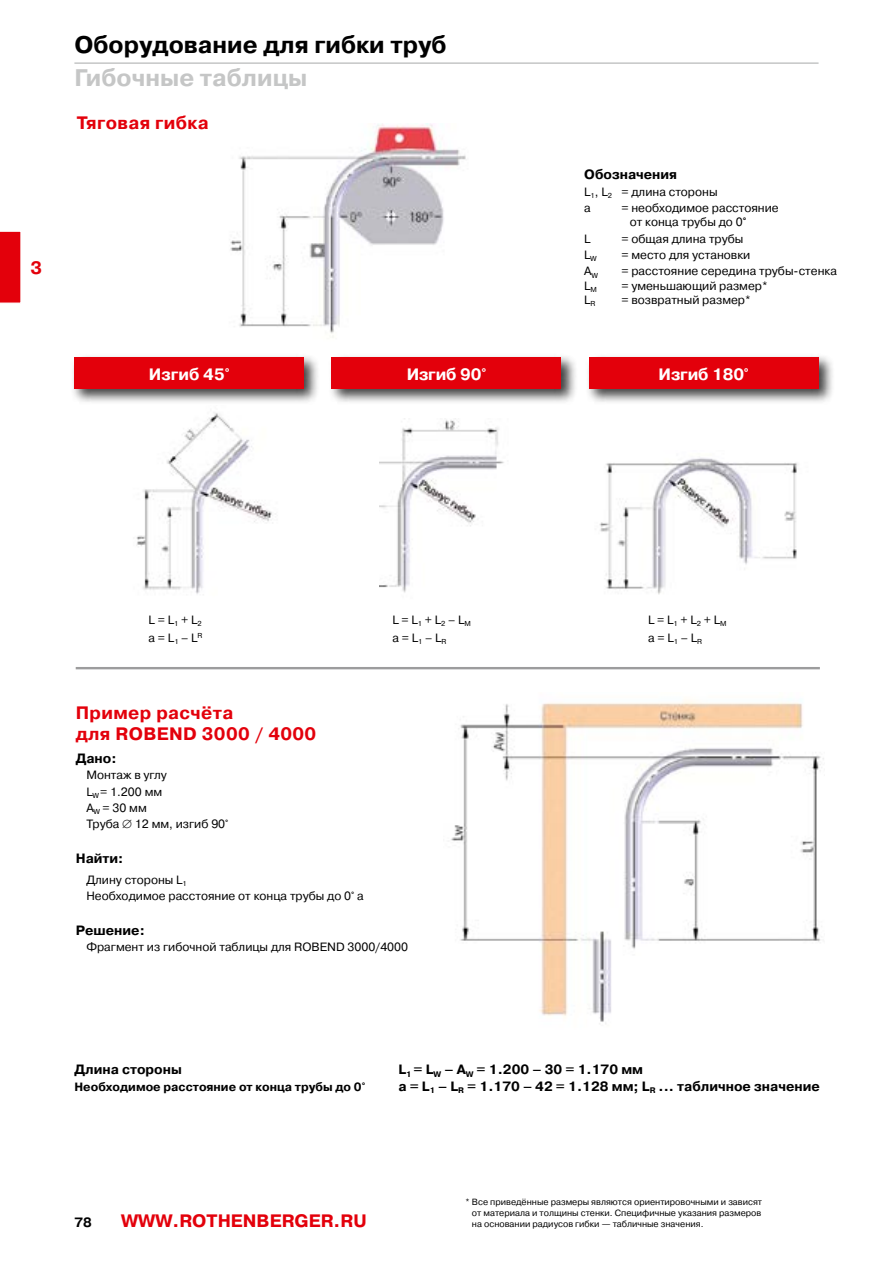
<style>
.page{position:relative;width:893px;height:1263px;background:#fff}
.page>*{position:absolute;margin:0;border:0;box-sizing:border-box;transform-origin:0 0}
.t1{font:700 24px "Pragmatica C";color:#000}
.t2{font:700 24px "Pragmatica C";color:#c5c6c6}
.t3{font:700 18px/21px "Pragmatica C";letter-spacing:.02em;color:#e3000b}
.t4{font:700 18px "Pragmatica C";color:#e3000b}
.t5{font:700 16.5px "Pragmatica C";letter-spacing:-.01em;color:#fff}
.t6{font:700 13.5px "Pragmatica C";color:#000}
.t7{font:12px/16.4px "Pragmatica C";color:#000}
.t8{font:700 12px "Pragmatica C";color:#000}
.t9{font:9px/11.2px "Pragmatica C";color:#000;text-align:justify}
.s1{font-weight:700}
</style>
<div class="page">
<svg style="left:0;top:231px;width:21px;height:72px;background:#e40c16"></svg>
<img style="left:230px;top:123px;width:236px;height:215px">
<img style="left:451px;top:700px;width:373px;height:324px">
<img style="left:136px;top:412px;width:136px;height:182px">
<img style="left:379px;top:420px;width:125px;height:173px">
<img style="left:599px;top:458px;width:199px;height:137px">
<hr style="left:76px;top:667px;width:744px;height:2px;background:#9c9c9d">
<div style="left:71px;top:354px;width:249px;height:51px;background:#000;opacity:.75"></div>
<div style="left:74px;top:357px;width:230px;height:32px;background:#e3000b"></div>
<div style="left:585px;top:354px;width:249px;height:51px;background:#000;opacity:.75"></div>
<div style="left:589px;top:357px;width:230px;height:32px;background:#e3000b"></div>
<div style="left:328px;top:354px;width:249px;height:51px;background:#000;opacity:.75"></div>
<div style="left:332px;top:357px;width:229px;height:32px;background:#e3000b"></div>
<hr style="left:74px;top:62px;width:745px;height:2px;background:#c5c6c6">
<h2 class="t3" style="left:30px;top:258px;width:13px">3</h2>
<h1 class="t1" style="left:74px;top:31px;width:374px">Оборудование для гибки труб</h1>
<h1 class="t2" style="left:74px;top:64px;width:234px">Гибочные таблицы</h1>
<h2 class="t3" style="left:77px;top:112px;width:133px">Тяговая гибка</h2>
<p class="t6" style="left:584px;top:167px;width:94px">Обозначения</p>
<p class="t7" style="left:584px;top:183px;width:135px">L<sub>1</sub>, L<sub>2</sub> = длина стороны a</p>
<p class="t7" style="left:630px;top:201px;width:151px;line-height:14.2px;text-indent:-8px">= необходимое расстояние от конца трубы до 0<span class="s1">°</span></p>
<p class="t7" style="left:584px;top:230px;width:8px">L</p>
<p class="t7" style="left:621px;top:230px;width:124px">= общая длина трубы</p>
<p class="t7" style="left:584px;top:247px;width:14px">L<sub>W</sub></p>
<p class="t7" style="left:621px;top:247px;width:131px">= место для установки</p>
<p class="t7" style="left:584px;top:263px;width:15px">A<sub>W</sub></p>
<p class="t7" style="left:621px;top:263px;width:217px">= расстояние середина трубы-стенка</p>
<p class="t7" style="left:584px;top:277px;width:14px">L<sub>M</sub></p>
<p class="t7" style="left:621px;top:277px;width:148px">= уменьшающий размер*</p>
<p class="t7" style="left:584px;top:292px;width:13px">L<sub>R</sub></p>
<p class="t7" style="left:621px;top:292px;width:131px">= возвратный размер*</p>
<h3 class="t5" style="left:149px;top:365px;width:82px">Изгиб 45°</h3>
<h3 class="t5" style="left:407px;top:365px;width:81px">Изгиб 90°</h3>
<h3 class="t5" style="left:659px;top:365px;width:92px">Изгиб 180°</h3>
<p class="t7" style="left:149px;top:610px;width:55px;line-height:18px">L = L<sub>1</sub> + L<sub>2 </sub>a = L<sub>1</sub> – L<sup>R</sup></p>
<p class="t7" style="left:392px;top:610px;width:80px;line-height:18px">L = L<sub>1</sub> + L<sub>2</sub> – L<sub>M </sub>a = L<sub>1</sub> – L<sub>R</sub></p>
<p class="t7" style="left:648px;top:610px;width:80px;line-height:18px">L = L<sub>1</sub> + L<sub>2</sub> + L<sub>M </sub>a = L<sub>1</sub> – L<sub>R</sub></p>
<h2 class="t3" style="left:76px;top:702px;width:242px">Пример расчёта<br>для ROBEND 3000 / 4000</h2>
<p class="t6" style="left:76px;top:751px;width:42px">Дано:</p>
<p class="t7" style="left:86px;top:767px;width:144px">Монтаж в углу<br>L<sub>W</sub> = 1.200 мм<br>A<sub>W</sub> = 30 мм<br>Труба ∅ 12 мм, изгиб 90°</p>
<p class="t6" style="left:76px;top:851px;width:49px">Найти:</p>
<p class="t7" style="left:86px;top:871px;width:279px">Длину стороны L<sub>1<br></sub>Необходимое расстояние от конца трубы до 0° a</p>
<p class="t6" style="left:76px;top:923px;width:71px">Решение:</p>
<p class="t7" style="left:86px;top:939px;width:323px">Фрагмент из гибочной таблицы для ROBEND 3000/4000</p>
<p class="t6" style="left:74px;top:1062px;width:109px">Длина стороны</p>
<p class="t6" style="left:398px;top:1062px;width:246px">L<sub>1</sub> = L<sub>W</sub> – A<sub>W</sub> = 1.200 – 30 = 1.170 мм</p>
<p class="t8" style="left:74px;top:1080px;width:292px">Необходимое расстояние от конца трубы до 0°</p>
<p class="t6" style="left:398px;top:1078px;width:423px">a = L<sub>1</sub> – L<sub>R</sub> = 1.170 – 42 = 1.128 мм; L<sub>R</sub> ... табличное значение</p>
<p class="t6" style="left:74px;top:1215px;width:19px">78</p>
<h2 class="t4" style="left:121px;top:1210px;width:247px">WWW.ROTHENBERGER.RU</h2>
<p class="t9" style="left:472px;top:1196px;width:292px;text-indent:-6px">* Все приведённые размеры являются ориентировочными и зависят от материала и толщины стенки. Специфичные указания размеров на основании радиусов гибки — табличные значения.</p>
</div>
